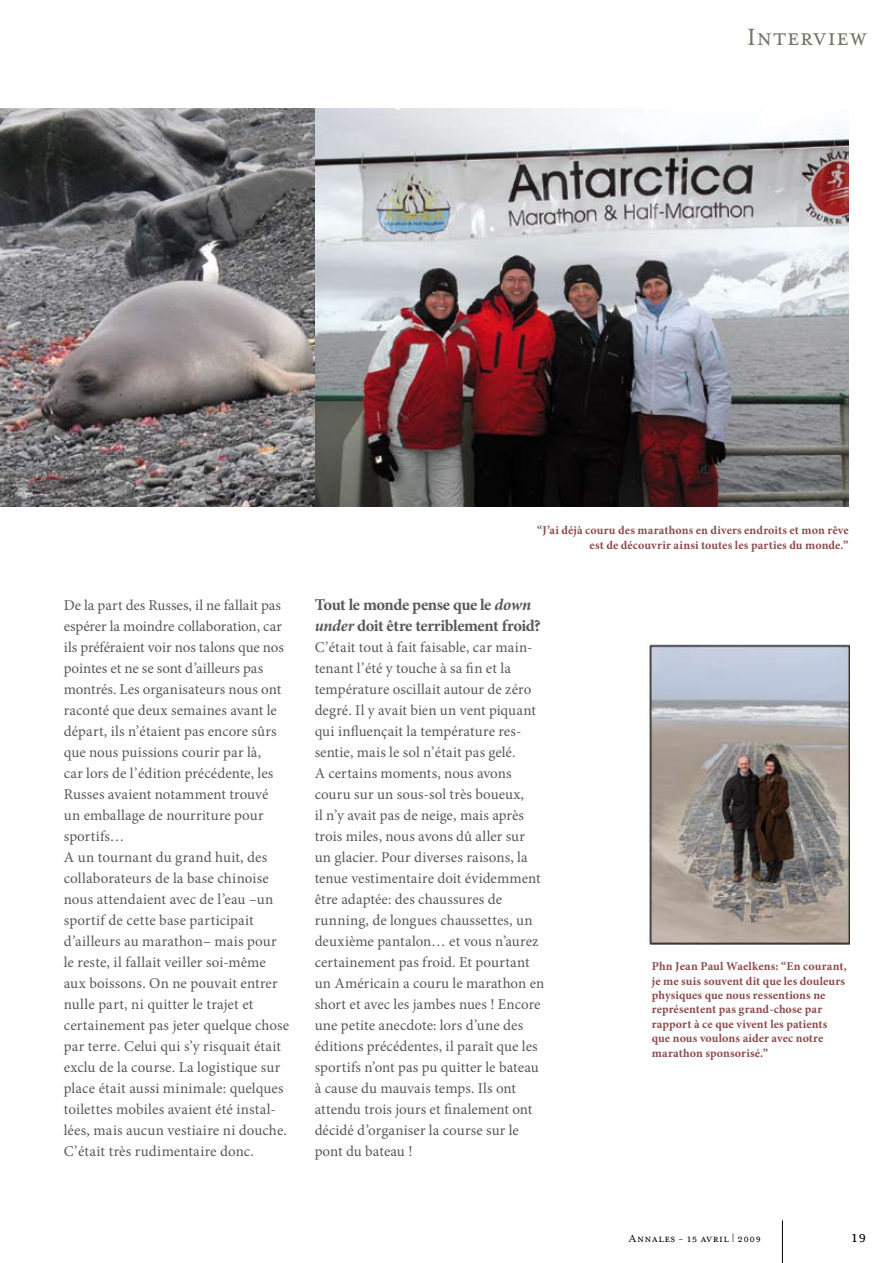
<style>
.page{position:relative;width:893px;height:1263px;background:#fff}
.page>*{position:absolute;margin:0;border:0;box-sizing:border-box;transform-origin:0 0}
.t1{font:27px "Mrs Eaves Small Caps";letter-spacing:.015em;color:#767566}
.t2{font:18px "Mrs Eaves Small Caps";color:#000}
.t3{font:700 16.5px/21px "Minion Pro";letter-spacing:-.025em;color:#58585a}
.t4{font:15px/21px "Minion Pro";letter-spacing:.005em;color:#58585a}
.t5{font:700 12px/14.4px "Minion Pro";letter-spacing:.01em;color:#8d4b4c;text-align:right}
.t6{font:12px "Mrs Eaves Small Caps";letter-spacing:.03em;color:#000}
.s1{font-style:italic}
.s2{font-family:"Mrs Eaves Roman"}
</style>
<div class="page">
<img style="left:315px;top:108px;width:534px;height:398px">
<svg style="left:0;top:108px;width:315px;height:398px;background:#767374"></svg>
<img style="left:646px;top:641px;width:204px;height:304px">
<hr style="left:782px;top:1220px;width:1px;height:43px;background:#000">
<h1 class="t1" style="left:747px;top:23px;width:122px">Interview</h1>
<p class="t5" style="left:537px;top:523px;width:313px">“J’ai déjà couru des marathons en divers endroits et mon rêve est de découvrir ainsi toutes les parties du monde.”</p>
<p class="t4" style="left:64px;top:595px;width:227px">De la part des Russes, il ne fallait pas espérer la moindre collaboration, car ils préféraient voir nos talons que nos pointes et ne se sont d’ailleurs pas montrés. Les organisateurs nous ont raconté que deux semaines avant le départ, ils n’étaient pas encore sûrs que nous puissions courir par là,<br>car lors de l’édition précédente, les Russes avaient notamment trouvé<br>un emballage de nourriture pour sportifs…<br>A un tournant du grand huit, des collaborateurs de la base chinoise nous attendaient avec de l’eau –un sportif de cette base participait d’ailleurs au marathon– mais pour le reste, il fallait veiller soi-même aux boissons. On ne pouvait entrer nulle part, ni quitter le trajet et certainement pas jeter quelque chose par terre. Celui qui s’y risquait était exclu de la course. La logistique sur place était aussi minimale: quelques toilettes mobiles avaient été instal&shy;lées, mais aucun vestiaire ni douche.<br>C’était très rudimentaire donc.</p>
<p class="t3" style="left:315px;top:594px;width:228px">Tout le monde pense que le <span class="s1">down under</span> doit être terriblement froid?</p>
<p class="t4" style="left:315px;top:637px;width:231px">C’était tout à fait faisable, car main&shy;tenant l’été y touche à sa fin et la température oscillait autour de zéro degré. Il y avait bien un vent piquant qui influençait la température res&shy;sentie, mais le sol n’était pas gelé.<br>A certains moments, nous avons couru sur un sous-sol très boueux,<br>il n’y avait pas de neige, mais après trois miles, nous avons dû aller sur un glacier. Pour diverses raisons, la tenue vestimentaire doit évidemment être adaptée: des chaussures de running, de longues chaussettes, un deuxième pantalon… et vous n’aurez certainement pas froid. Et pourtant un Américain a couru le marathon en short et avec les jambes nues ! Encore une petite anecdote: lors d’une des éditions précédentes, il paraît que les sportifs n’ont pas pu quitter le bateau à cause du mauvais temps. Ils ont attendu trois jours et finalement ont décidé d’organiser la course sur le pont du bateau !</p>
<p class="t5" style="left:652px;top:959px;width:196px;text-align:left">Phn Jean Paul Waelkens: “En courant, je me suis souvent dit que les douleurs physiques que nous ressentions ne représentent pas grand-chose par rapport à ce que vivent les patients que nous voulons aider avec notre marathon sponsorisé.”</p>
<p class="t6" style="left:629px;top:1232px;width:134px">Annales - 15 avril <span class="s2">|</span> 2009</p>
<p class="t2" style="left:850px;top:1227px;width:18px">19</p>
</div>
